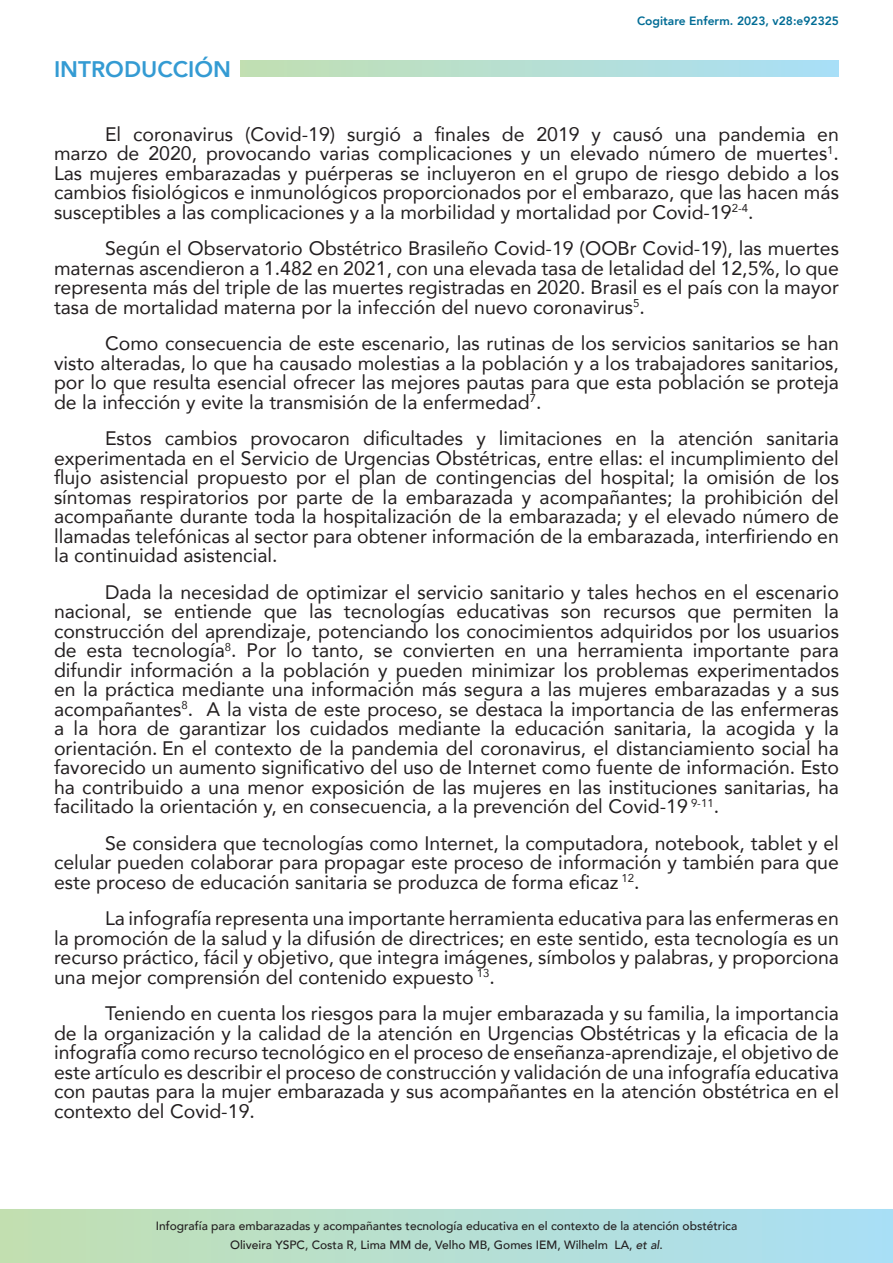
<style>
.page{position:relative;width:893px;height:1263px;background:#fff}
.page>*{position:absolute;margin:0;border:0;box-sizing:border-box;transform-origin:0 0}
.t1{font:800 22.5px "Avenir";color:#349bd3}
.t2{font:19.5px/19.5px "Avenir";color:#231f20;text-align:justify}
.t3{font:500 12px/18.6px "Avenir";color:#231f20;text-align:center}
.t4{font:800 12px "Avenir";color:#006c95}
.s1{font-style:italic}
</style>
<div class="page">
<svg style="left:0;top:1209px;width:893px;height:54px;background:#b6dfd2"></svg>
<div style="left:241px;top:60px;width:598px;height:17px;background:linear-gradient(to right,#c2dfb1,#a9dff7)"></div>
<p class="t1" style="left:54px;top:48px;width:179px">INTRODUCCIÓN</p>
<p class="t4" style="left:637px;top:10px;width:203px">Cogitare Enferm. 2023, v28:e92325</p>
<p class="t2" style="left:54px;top:124px;width:786px;text-indent:51px">El coronavirus (Covid-19) surgió a finales de 2019 y causó una pandemia en marzo de 2020, provocando varias complicaciones y un elevado número de muertes<sup>1</sup>.<br>Las mujeres embarazadas y puérperas se incluyeron en el grupo de riesgo debido a los cambios fisiológicos e inmunológicos proporcionados por el embarazo, que las hacen más susceptibles a las complicaciones y a la morbilidad y mortalidad por Covid-19<sup>2-4</sup>.</p>
<p class="t2" style="left:54px;top:238px;width:786px;text-indent:51px">Según el Observatorio Obstétrico Brasileño Covid-19 (OOBr Covid-19), las muertes maternas ascendieron a 1.482 en 2021, con una elevada tasa de letalidad del 12,5%, lo que representa más del triple de las muertes registradas en 2020. Brasil es el país con la mayor tasa de mortalidad materna por la infección del nuevo coronavirus<sup>5</sup>.</p>
<p class="t2" style="left:54px;top:333px;width:786px;text-indent:51px">Como consecuencia de este escenario, las rutinas de los servicios sanitarios se han visto alteradas, lo que ha causado molestias a la población y a los trabajadores sanitarios, por lo que resulta esencial ofrecer las mejores pautas para que esta población se proteja de la infección y evite la transmisión de la enfermedad<sup>7</sup>.</p>
<p class="t2" style="left:54px;top:428px;width:786px;text-indent:51px">Estos cambios provocaron dificultades y limitaciones en la atención sanitaria experimentada en el Servicio de Urgencias Obstétricas, entre ellas: el incumplimiento del flujo asistencial propuesto por el plan de contingencias del hospital; la omisión de los síntomas respiratorios por parte de la embarazada y acompañantes; la prohibición del acompañante durante toda la hospitalización de la embarazada; y el elevado número de llamadas telefónicas al sector para obtener información de la embarazada, interfiriendo en la continuidad asistencial.</p>
<p class="t2" style="left:54px;top:582px;width:786px;text-indent:51px">Dada la necesidad de optimizar el servicio sanitario y tales hechos en el escenario nacional, se entiende que las tecnologías educativas son recursos que permiten la construcción del aprendizaje, potenciando los conocimientos adquiridos por los usuarios de esta tecnología<sup>8</sup>. Por lo tanto, se convierten en una herramienta importante para difundir información a la población y pueden minimizar los problemas experimentados en la práctica mediante una información más segura a las mujeres embarazadas y a sus acompañantes<sup>8</sup>. A la vista de este proceso, se destaca la importancia de las enfermeras a la hora de garantizar los cuidados mediante la educación sanitaria, la acogida y la orientación. En el contexto de la pandemia del coronavirus, el distanciamiento social ha favorecido un aumento significativo del uso de Internet como fuente de información. Esto ha contribuido a una menor exposición de las mujeres en las instituciones sanitarias, ha facilitado la orientación y, en consecuencia, a la prevención del Covid-19 <sup>9-11</sup>.</p>
<p class="t2" style="left:54px;top:833px;width:786px;text-indent:51px">Se considera que tecnologías como Internet, la computadora, notebook, tablet y el celular pueden colaborar para propagar este proceso de información y también para que este proceso de educación sanitaria se produzca de forma eficaz <sup>12</sup>.</p>
<p class="t2" style="left:54px;top:908px;width:786px;text-indent:51px">La infografía representa una importante herramienta educativa para las enfermeras en la promoción de la salud y la difusión de directrices; en este sentido, esta tecnología es un recurso práctico, fácil y objetivo, que integra imágenes, símbolos y palabras, y proporciona una mejor comprensión del contenido expuesto <sup>13</sup>.</p>
<p class="t2" style="left:54px;top:1003px;width:786px;text-indent:51px">Teniendo en cuenta los riesgos para la mujer embarazada y su familia, la importancia de la organización y la calidad de la atención en Urgencias Obstétricas y la eficacia de la infografía como recurso tecnológico en el proceso de enseñanza-aprendizaje, el objetivo de este artículo es describir el proceso de construcción y validación de una infografía educativa con pautas para la mujer embarazada y sus acompañantes en la atención obstétrica en el contexto del Covid-19.</p>
<p class="t3" style="left:156px;top:1216px;width:583px">Infografía para embarazadas y acompañantes tecnología educativa en el contexto de la atención obstétrica<br>Oliveira YSPC, Costa R, Lima MM de, Velho MB, Gomes IEM, Wilhelm LA, <span class="s1">et al</span>.</p>
</div>
